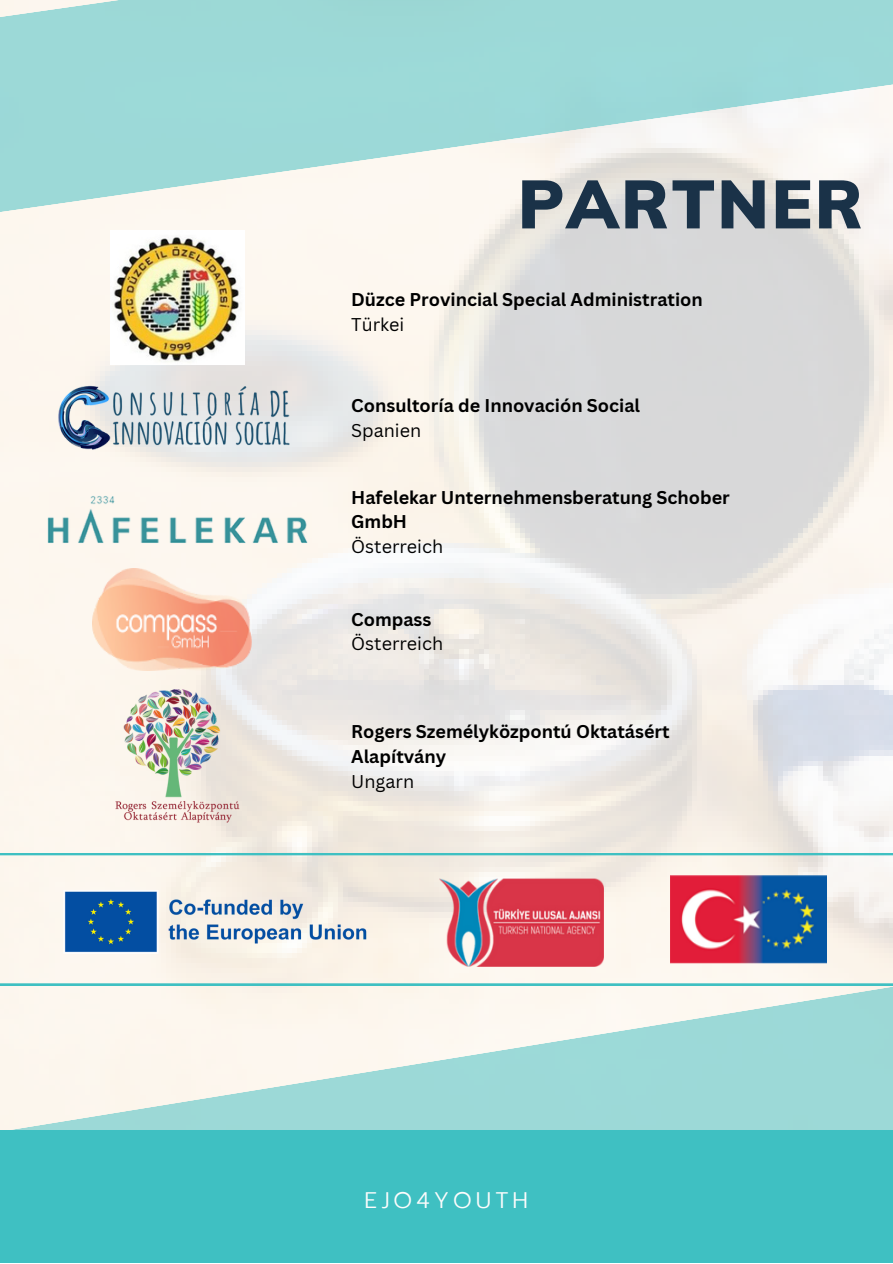
<style>
.page{position:relative;width:893px;height:1264px;background:#fff}
.page>*{position:absolute;margin:0;border:0;box-sizing:border-box;transform-origin:0 0}
.t1{font:900 67.5px "Muli";letter-spacing:.035em;color:#1a3248}
.t2{font:300 22.5px "Prompt";letter-spacing:.18em;color:#fcfcfc}
.t3{font:700 18px/24.8px "Canva Sans";color:#000}
.t4{font:18px "Canva Sans";color:#000}
</style>
<div class="page">
<svg style="left:0;top:853px;width:892px;height:127px"></svg>
<svg style="left:0;top:0;width:892px;height:245px;fill:#9cd9d8"></svg>
<svg style="left:0;top:980px;width:892px;height:150px;fill:#faf3e9"></svg>
<div style="left:0;top:1130px;width:892px;height:132px;background:#3fc0c2"></div>
<img style="left:26px;top:491px;width:303px;height:57px">
<img style="left:44px;top:380px;width:267px;height:76px">
<img style="left:93px;top:569px;width:158px;height:101px">
<img style="left:111px;top:231px;width:133px;height:134px">
<img style="left:116px;top:690px;width:123px;height:132px">
<img style="left:61px;top:888px;width:329px;height:67px">
<img style="left:439px;top:878px;width:164px;height:88px">
<img style="left:670px;top:875px;width:156px;height:88px">
<p class="t1" style="left:518px;top:160px;width:346px">PARTNER</p>
<p class="t3" style="left:351px;top:286px;width:353px">Düzce Provincial Special Administration</p>
<p class="t4" style="left:351px;top:311px;width:55px">Türkei</p>
<p class="t3" style="left:351px;top:393px;width:290px">Consultoría de Innovación Social</p>
<p class="t4" style="left:351px;top:418px;width:71px">Spanien</p>
<p class="t3" style="left:351px;top:484px;width:380px">Hafelekar Unternehmensberatung Schober<br>GmbH</p>
<p class="t4" style="left:351px;top:534px;width:93px">Österreich</p>
<p class="t3" style="left:351px;top:606px;width:82px">Compass</p>
<p class="t4" style="left:351px;top:631px;width:93px">Österreich</p>
<p class="t3" style="left:351px;top:719px;width:320px">Rogers Személyközpontú Oktatásért<br>Alapítvány</p>
<p class="t4" style="left:351px;top:768px;width:64px">Ungarn</p>
<p class="t2" style="left:364px;top:1183px;width:165px">EJO4YOUTH</p>
</div>
